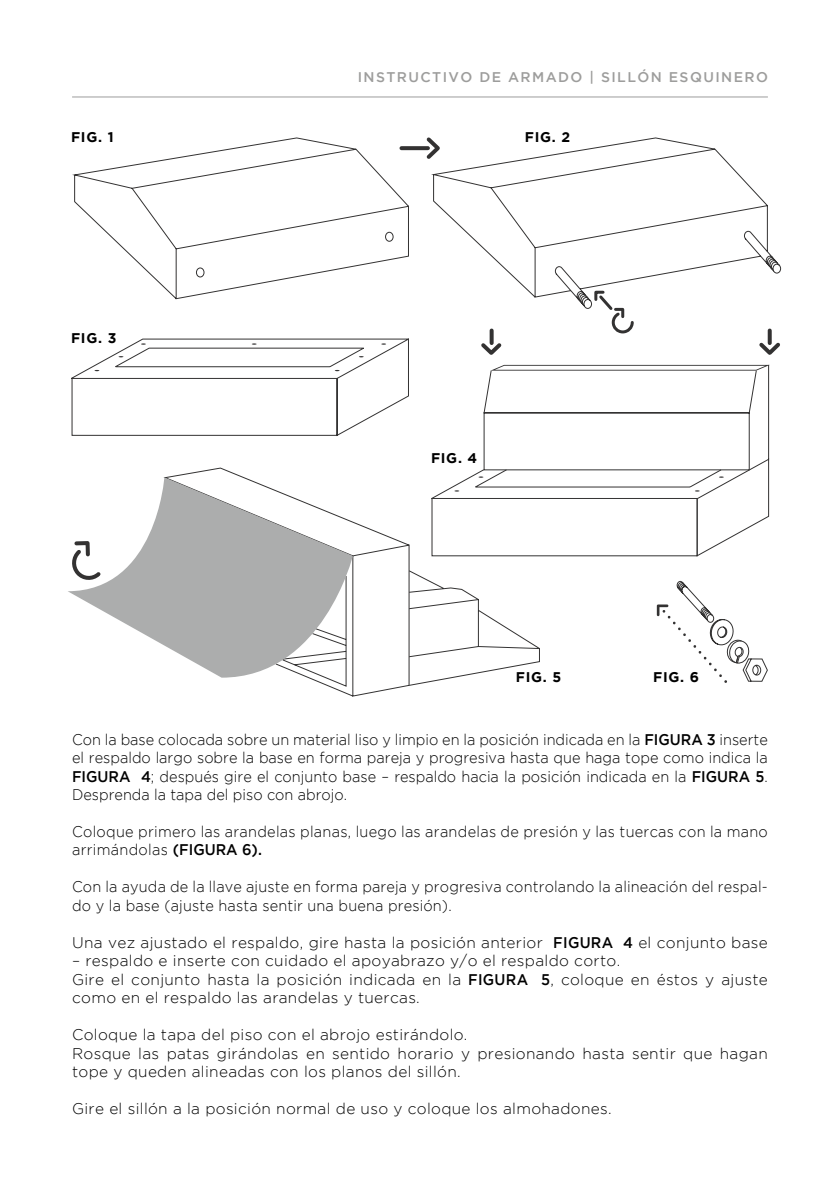
<style>
.page{position:relative;width:840px;height:1191px;background:#fff}
.page>*{position:absolute;margin:0;border:0;box-sizing:border-box;transform-origin:0 0}
.t1{font:300 15.4px/18.4px "Gotham";letter-spacing:.02em;color:#000;scale:.94 1}
.t2{font:300 15.4px/18.4px "Gotham";letter-spacing:.02em;color:#000}
.t3{font:500 14px "Gotham";letter-spacing:.1em;color:#9d9d9c}
.t4{font:700 14px "Gotham";letter-spacing:.05em;color:#000}
.s1{font-weight:500}
</style>
<div class="page">
<hr style="left:72px;top:96px;width:695px;height:1px;background:#9d9d9c">
<svg style="left:72px;top:137px;width:337px;height:163px"></svg>
<svg style="left:431px;top:137px;width:350px;height:152px"></svg>
<svg style="left:71px;top:338px;width:338px;height:98px"></svg>
<svg style="left:431px;top:364px;width:338px;height:193px"></svg>
<svg style="left:478px;top:365px;width:291px;height:113px"></svg>
<div style="left:431px;top:498px;width:266px;height:58px;border:1px solid #333232"></div>
<svg style="left:397px;top:137px;width:46px;height:25px"></svg>
<svg style="left:481px;top:289px;width:299px;height:66px"></svg>
<svg style="left:656px;top:580px;width:112px;height:103px"></svg>
<svg style="left:166px;top:467px;width:244px;height:230px"></svg>
<svg style="left:281px;top:677px;width:65px;height:10px"></svg>
<svg style="left:68px;top:477px;width:284px;height:200px;fill:#acadad"></svg>
<svg style="left:407px;top:569px;width:133px;height:117px"></svg>
<p class="t4" style="left:71px;top:129px;width:44px">FIG. 1</p>
<p class="t4" style="left:71px;top:330px;width:47px">FIG. 3</p>
<p class="t3" style="left:357px;top:69px;width:411px">INSTRUCTIVO DE ARMADO | SILLÓN ESQUINERO</p>
<p class="t4" style="left:524px;top:129px;width:47px">FIG. 2</p>
<p class="t4" style="left:431px;top:449px;width:48px">FIG. 4</p>
<p class="t4" style="left:515px;top:669px;width:47px">FIG. 5</p>
<p class="t4" style="left:653px;top:669px;width:47px">FIG. 6</p>
<p class="t1" style="left:72px;top:729px;width:741px;text-align:justify">Con la base colocada sobre un material liso y limpio en la posición indicada en la <span class="s1">FIGURA 3</span> inserte el respaldo largo sobre la base en forma pareja y progresiva hasta que haga tope como indica la <span class="s1">FIGURA 4</span>; después gire el conjunto base – respaldo hacia la posición indicada en la <span class="s1">FIGURA 5</span>.<br>Desprenda la tapa del piso con abrojo.</p>
<p class="t1" style="left:72px;top:822px;width:741px">Coloque primero las arandelas planas, luego las arandelas de presión y las tuercas con la mano arrimándolas <span class="s1">(FIGURA 6).</span></p>
<p class="t1" style="left:72px;top:877px;width:741px">Con la ayuda de la llave ajuste en forma pareja y progresiva controlando la alineación del respal&shy;do y la base (ajuste hasta sentir una buena presión).</p>
<p class="t2" style="left:72px;top:933px;width:697px">Una vez ajustado el respaldo, gire hasta la posición anterior <span class="s1">FIGURA 4</span> el conjunto base</p>
<p class="t2" style="left:72px;top:951px;width:697px">– respaldo e inserte con cuidado el apoyabrazo y/o el respaldo corto.<br>Gire el conjunto hasta la posición indicada en la <span class="s1">FIGURA 5</span>, coloque en éstos y ajuste como en el respaldo las arandelas y tuercas.</p>
<p class="t2" style="left:72px;top:1025px;width:697px">Coloque la tapa del piso con el abrojo estirándolo.<br>Rosque las patas girándolas en sentido horario y presionando hasta sentir que hagan tope y queden alineadas con los planos del sillón.</p>
<p class="t2" style="left:72px;top:1099px;width:541px">Gire el sillón a la posición normal de uso y coloque los almohadones.</p>
</div>
